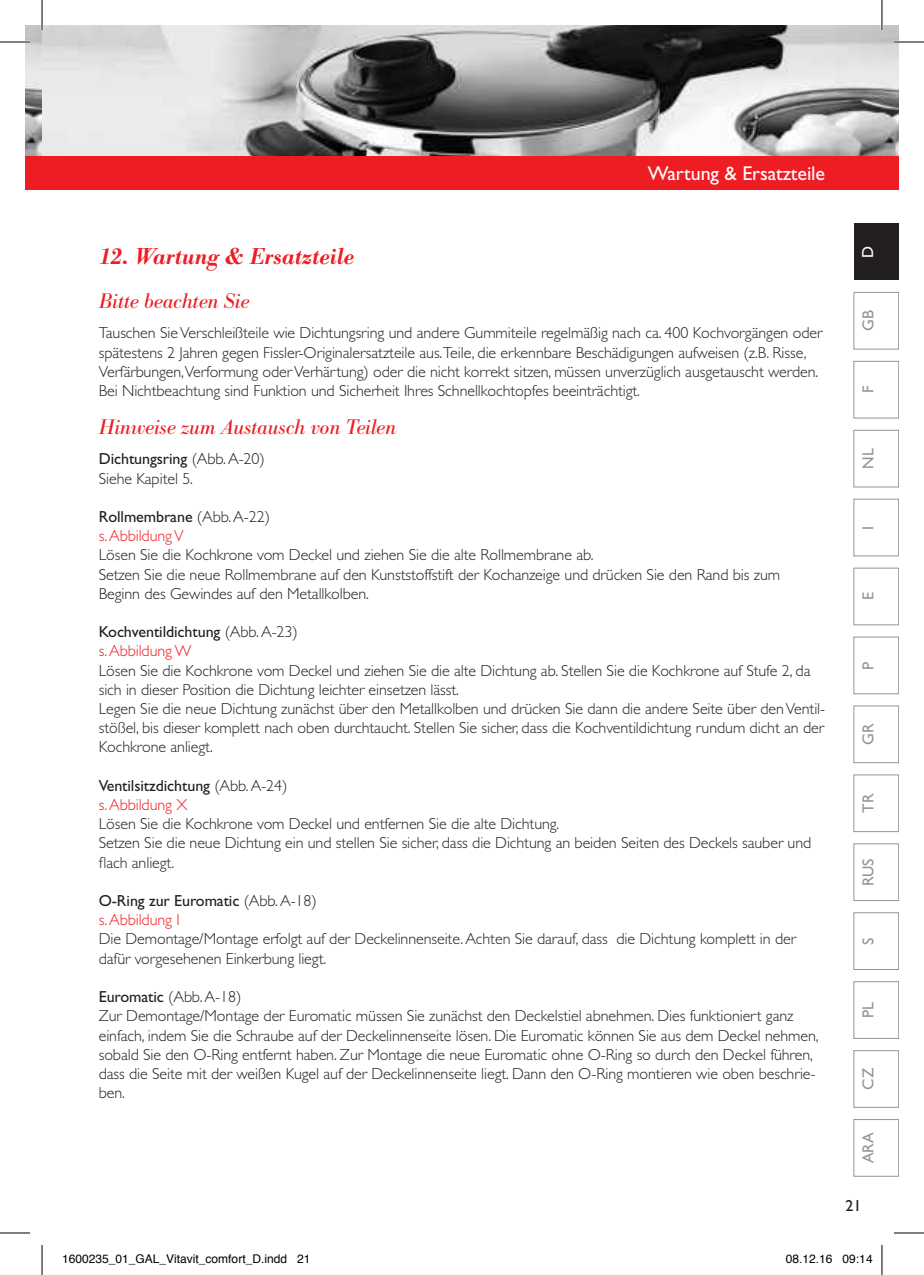
<style>
.page{position:relative;width:924px;height:1275px;background:#fff}
.page>*{position:absolute;margin:0;border:0;box-sizing:border-box;transform-origin:0 0}
.t1{font:italic 600 24px "Bodoni Antiqua T";color:#ee1d23}
.t2{font:italic 22px "Bodoni Antiqua T";letter-spacing:-.005em;color:#ee1d23}
.t3{font:20px "Gill Sans";letter-spacing:-.005em;color:#fff}
.t4{font:300 16px/19.2px "Gill Sans";letter-spacing:-.005em;color:#231f20}
.t5{font:16px/19.2px "Gill Sans";letter-spacing:-.005em;color:#231f20}
.t6{font:16px "Gill Sans";color:#939598}
.t7{font:16px "Gill Sans";color:#fff}
.t8{font:12px "Helvetica";color:#000}
.s1{font-weight:400}
.s2{font-weight:300}
.s3{font-weight:300;color:#ee1d23}
</style>
<div class="page">
<img style="left:25px;top:25px;width:873px;height:130px">
<div style="left:853px;top:223px;width:45px;height:57px;background:#231f20"></div>
<div style="left:853px;top:292px;width:45px;height:57px;border:1px solid #939598"></div>
<div style="left:853px;top:361px;width:45px;height:57px;border:1px solid #939598"></div>
<div style="left:853px;top:430px;width:45px;height:57px;border:1px solid #939598"></div>
<div style="left:853px;top:499px;width:45px;height:57px;border:1px solid #939598"></div>
<div style="left:853px;top:568px;width:45px;height:57px;border:1px solid #939598"></div>
<div style="left:853px;top:637px;width:45px;height:57px;border:1px solid #939598"></div>
<div style="left:853px;top:705px;width:45px;height:58px;border:1px solid #939598"></div>
<div style="left:853px;top:774px;width:45px;height:58px;border:1px solid #939598"></div>
<div style="left:853px;top:843px;width:45px;height:58px;border:1px solid #939598"></div>
<div style="left:853px;top:912px;width:45px;height:57px;border:1px solid #939598"></div>
<div style="left:853px;top:981px;width:45px;height:57px;border:1px solid #939598"></div>
<div style="left:853px;top:1050px;width:45px;height:57px;border:1px solid #939598"></div>
<div style="left:853px;top:1119px;width:45px;height:57px;border:1px solid #939598"></div>
<div style="left:25px;top:155px;width:17px;height:34px;background:#ee1d23"></div>
<div style="left:42px;top:155px;width:856px;height:34px;background:#ee1d23"></div>
<hr style="left:0;top:41px;width:30px;height:2px;background:#fff">
<hr style="left:893px;top:41px;width:30px;height:2px;background:#fff">
<hr style="left:41px;top:0;width:2px;height:30px;background:#fff">
<hr style="left:880px;top:0;width:2px;height:30px;background:#fff">
<hr style="left:0;top:42px;width:30px;height:1px;background:#000">
<hr style="left:893px;top:42px;width:30px;height:1px;background:#000">
<hr style="left:0;top:1232px;width:30px;height:1px;background:#000">
<hr style="left:893px;top:1232px;width:30px;height:1px;background:#000">
<hr style="left:42px;top:0;width:1px;height:30px;background:#000">
<hr style="left:42px;top:1245px;width:1px;height:30px;background:#000">
<hr style="left:881px;top:0;width:1px;height:30px;background:#000">
<hr style="left:881px;top:1245px;width:1px;height:30px;background:#000">
<p class="t3" style="left:647px;top:162px;width:179px">Wartung &amp; Ersatzteile</p>
<h1 class="t1" style="left:99px;top:242px;width:257px">12. Wartung &amp; Ersatzteile</h1>
<h2 class="t2" style="left:99px;top:288px;width:152px">Bitte beachten Sie</h2>
<p class="t4" style="left:99px;top:324px;width:724px">Tauschen Sie Verschleißteile wie Dichtungsring und andere Gummiteile regelmäßig nach ca. 400 Kochvorgängen oder spätestens 2 Jahren gegen Fissler-Originalersatzteile aus.Teile, die erkennbare Beschädigungen aufweisen (z.B. Risse, Verfärbungen,Verformung oder Verhärtung) oder die nicht korrekt sitzen, müssen unverzüglich ausgetauscht werden.<br>Bei Nichtbeachtung sind Funktion und Sicherheit Ihres Schnellkochtopfes beeinträchtigt.</p>
<h2 class="t2" style="left:99px;top:413px;width:298px">Hinweise zum Austausch von Teilen</h2>
<p class="t4" style="left:99px;top:449px;width:167px"><span class="s1">Dichtungsring</span> (Abb. A-20)<br>Siehe Kapitel 5.</p>
<p class="t5" style="left:99px;top:507px;width:173px">Rollmembrane <span class="s2">(Abb. A-22) </span><span class="s3">s. Abbildung V</span></p>
<p class="t4" style="left:99px;top:545px;width:682px">Lösen Sie die Kochkrone vom Deckel und ziehen Sie die alte Rollmembrane ab.<br>Setzen Sie die neue Rollmembrane auf den Kunststoffstift der Kochanzeige und drücken Sie den Rand bis zum<br>Beginn des Gewindes auf den Metallkolben.</p>
<p class="t5" style="left:99px;top:622px;width:200px">Kochventildichtung <span class="s2">(Abb. A-23) </span><span class="s3">s. Abbildung W</span></p>
<p class="t4" style="left:99px;top:661px;width:727px">Lösen Sie die Kochkrone vom Deckel und ziehen Sie die alte Dichtung ab. Stellen Sie die Kochkrone auf Stufe 2, da sich in dieser Position die Dichtung leichter einsetzen lässt.<br>Legen Sie die neue Dichtung zunächst über den Metallkolben und drücken Sie dann die andere Seite über den Ventil&shy;stößel, bis dieser komplett nach oben durchtaucht. Stellen Sie sicher, dass die Kochventildichtung rundum dicht an der Kochkrone anliegt.</p>
<p class="t5" style="left:99px;top:776px;width:190px">Ventilsitzdichtung <span class="s2">(Abb. A-24) </span><span class="s3">s. Abbildung X</span></p>
<p class="t4" style="left:99px;top:814px;width:713px">Lösen Sie die Kochkrone vom Deckel und entfernen Sie die alte Dichtung.<br>Setzen Sie die neue Dichtung ein und stellen Sie sicher, dass die Dichtung an beiden Seiten des Deckels sauber und flach anliegt.</p>
<p class="t5" style="left:99px;top:891px;width:219px">O-Ring zur Euromatic <span class="s2">(Abb. A-18) </span><span class="s3">s. Abbildung I</span></p>
<p class="t4" style="left:99px;top:929px;width:698px">Die Demontage/Montage erfolgt auf der Deckelinnenseite. Achten Sie darauf, dass die Dichtung komplett in der dafür vorgesehenen Einkerbung liegt.</p>
<p class="t4" style="left:99px;top:987px;width:721px"><span class="s1">Euromatic</span> (Abb. A-18)<br>Zur Demontage/Montage der Euromatic müssen Sie zunächst den Deckelstiel abnehmen. Dies funktioniert ganz einfach, indem Sie die Schraube auf der Deckelinnenseite lösen. Die Euromatic können Sie aus dem Deckel nehmen, sobald Sie den O-Ring entfernt haben. Zur Montage die neue Euromatic ohne O-Ring so durch den Deckel führen, dass die Seite mit der weißen Kugel auf der Deckelinnenseite liegt. Dann den O-Ring montieren wie oben beschrie&shy;ben.</p>
<p class="t7" style="left:858px;top:258px;width:14px;rotate:-90deg">D</p>
<p class="t6" style="left:858px;top:331px;width:22px;rotate:-90deg">GB</p>
<p class="t6" style="left:858px;top:393px;width:9px;rotate:-90deg">F</p>
<p class="t6" style="left:858px;top:469px;width:22px;rotate:-90deg">NL</p>
<p class="t6" style="left:858px;top:529px;width:5px;rotate:-90deg">I</p>
<p class="t6" style="left:858px;top:600px;width:9px;rotate:-90deg">E</p>
<p class="t6" style="left:858px;top:669px;width:10px;rotate:-90deg">P</p>
<p class="t6" style="left:858px;top:745px;width:23px;rotate:-90deg">GR</p>
<p class="t6" style="left:858px;top:813px;width:21px;rotate:-90deg">TR</p>
<p class="t6" style="left:858px;top:886px;width:29px;rotate:-90deg">RUS</p>
<p class="t6" style="left:858px;top:944px;width:9px;rotate:-90deg">S</p>
<p class="t6" style="left:858px;top:1018px;width:17px;rotate:-90deg">PL</p>
<p class="t6" style="left:858px;top:1089px;width:23px;rotate:-90deg">CZ</p>
<p class="t6" style="left:858px;top:1163px;width:33px;rotate:-90deg">ARA</p>
<p class="t5" style="left:845px;top:1195px;width:17px">21</p>
<p class="t8" style="left:62px;top:1249px;width:250px">1600235_01_GAL_Vitavit_comfort_D.indd 21</p>
<p class="t8" style="left:785px;top:1249px;width:88px">08.12.16 09:14</p>
</div>
